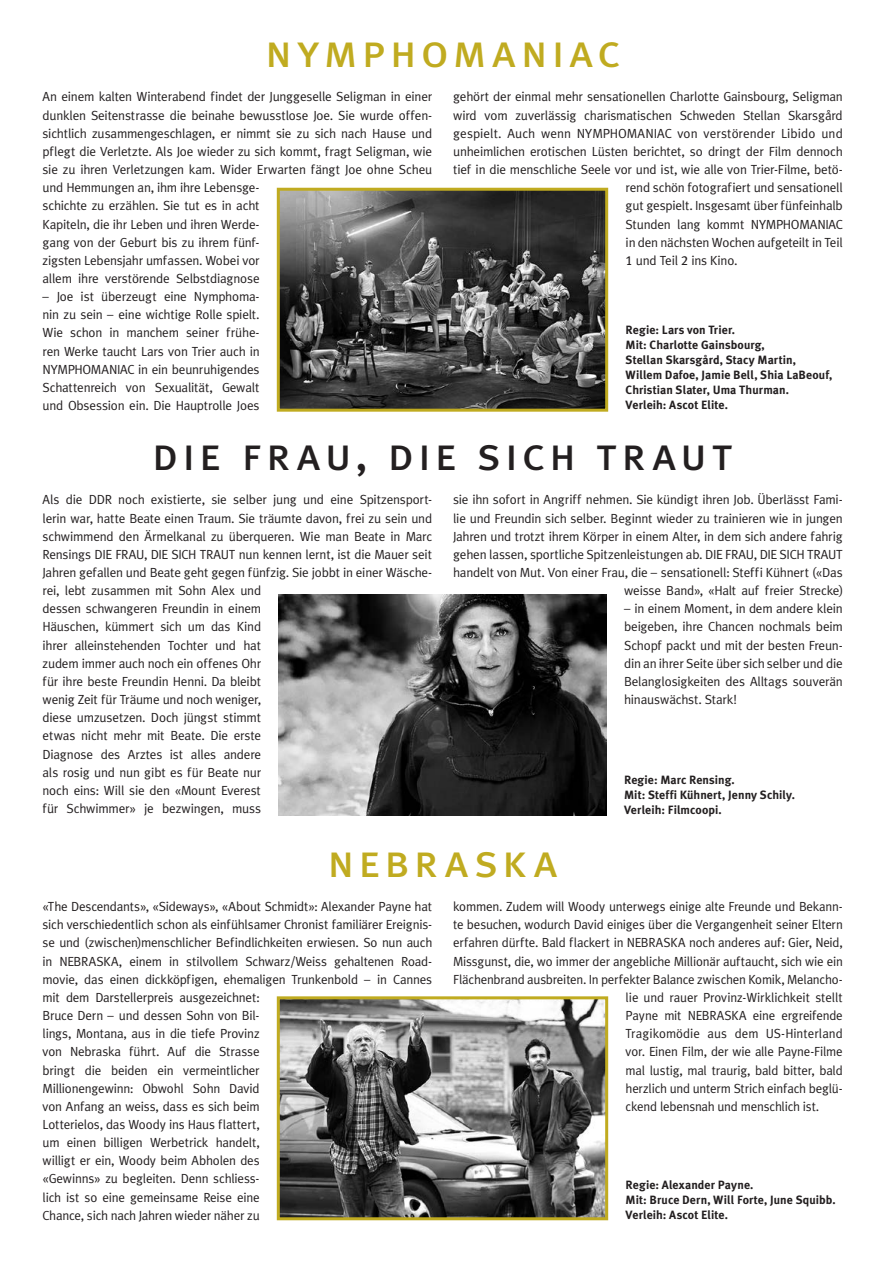
<style>
.page{position:relative;width:885px;height:1263px;background:#fff}
.page>*{position:absolute;margin:0;border:0;box-sizing:border-box;transform-origin:0 0}
.t1{font:46.5px "Meta Plus Book Caps";letter-spacing:.09em;color:#231f20}
.t2{font:46.5px "Meta Plus Book Caps";letter-spacing:.09em;color:#c0ab20}
.t3{font:13.2px/18.1px "Meta Plus";letter-spacing:.015em;color:#231f20}
.t4{font:700 12px/15px "Meta Plus";letter-spacing:.005em;color:#231f20}
.s1{font-family:"Meta Plus Book Caps"}
</style>
<div class="page">
<img style="left:278px;top:594px;width:328px;height:221px">
<img style="left:281px;top:192px;width:323px;height:216px">
<div style="left:277px;top:188px;width:331px;height:224px;border:3px solid #c0ab20"></div>
<img style="left:281px;top:1000px;width:323px;height:216px">
<div style="left:277px;top:996px;width:331px;height:224px;border:3px solid #c0ab20"></div>
<h1 class="t2" style="left:265px;top:24px;width:356px">nymphomaniac</h1>
<p class="t3" style="left:43px;top:88px;width:391px">An einem kalten Winterabend findet der Junggeselle Seligman in einer dunklen Seitenstrasse die beinahe bewusstlose Joe. Sie wurde offen&shy;sichtlich zusammengeschlagen, er nimmt sie zu sich nach Hause und pflegt die Verletzte. Als Joe wieder zu sich kommt, fragt Seligman, wie sie zu ihren Verletzungen kam. Wider Erwarten fängt Joe ohne Scheu und Hemmungen an, ihm ihre Lebensge-<br>schichte zu erzählen. Sie tut es in acht<br>Kapiteln, die ihr Leben und ihren Werde-<br>gang von der Geburt bis zu ihrem fünf-<br>zigsten Lebensjahr umfassen. Wobei vor<br>allem ihre verstörende Selbstdiagnose</p>
<p class="t3" style="left:43px;top:287px;width:218px;text-align:justify">– Joe ist überzeugt eine Nymphoma&shy;nin zu sein – eine wichtige Rolle spielt.<br>Wie schon in manchem seiner frühe&shy;ren Werke taucht Lars von Trier auch in NYMPHOMANIAC in ein beunruhigendes Schattenreich von Sexualität, Gewalt und Obsession ein. Die Hauptrolle Joes</p>
<p class="t3" style="left:453px;top:88px;width:391px">gehört der einmal mehr sensationellen Charlotte Gainsbourg, Seligman</p>
<p class="t3" style="left:453px;top:106px;width:391px">wird vom zuverlässig charismatischen Schweden Stellan Skarsgård</p>
<p class="t3" style="left:453px;top:124px;width:391px">gespielt. Auch wenn NYMPHOMANIAC von verstörender Libido und</p>
<p class="t3" style="left:453px;top:142px;width:391px">unheimlichen erotischen Lüsten berichtet, so dringt der Film dennoch</p>
<p class="t3" style="left:453px;top:160px;width:391px">tief in die menschliche Seele vor und ist, wie alle von Trier-Filme, betö-</p>
<p class="t3" style="left:625px;top:178px;width:218px">rend schön fotografiert und sensationell</p>
<p class="t3" style="left:625px;top:197px;width:218px">gut gespielt. Insgesamt über fünfeinhalb</p>
<p class="t3" style="left:625px;top:215px;width:218px">Stunden lang kommt NYMPHOMANIAC</p>
<p class="t3" style="left:625px;top:233px;width:218px">in den nächsten Wochen aufgeteilt in Teil</p>
<p class="t3" style="left:625px;top:251px;width:113px"><span class="s1">1</span> und Teil <span class="s1">2</span> ins Kino.</p>
<p class="t4" style="left:625px;top:323px;width:208px">Regie: Lars von Trier.<br>Mit: Charlotte Gainsbourg,<br>Stellan Skarsgård, Stacy Martin,<br>Willem Dafoe, Jamie Bell, Shia LaBeouf,<br>Christian Slater, Uma Thurman.<br>Verleih: Ascot Elite.</p>
<h1 class="t1" style="left:152px;top:427px;width:582px">die frau, die sich traut</h1>
<p class="t3" style="left:43px;top:491px;width:391px">Als die DDR noch existierte, sie selber jung und eine Spitzensport&shy;lerin war, hatte Beate einen Traum. Sie träumte davon, frei zu sein und schwimmend den Ärmelkanal zu überqueren. Wie man Beate in Marc Rensings DIE FRAU, DIE SICH TRAUT nun kennen lernt, ist die Mauer seit Jahren gefallen und Beate geht gegen fünfzig. Sie jobbt in einer Wäsche&shy;rei, lebt zusammen mit Sohn Alex und<br>dessen schwangeren Freundin in einem<br>Häuschen, kümmert sich um das Kind<br>ihrer alleinstehenden Tochter und hat<br>zudem immer auch noch ein offenes Ohr<br>für ihre beste Freundin Henni. Da bleibt<br>wenig Zeit für Träume und noch weniger,<br>diese umzusetzen. Doch jüngst stimmt<br>etwas nicht mehr mit Beate. Die erste<br>Diagnose des Arztes ist alles andere<br>als rosig und nun gibt es für Beate nur<br>noch eins: Will sie den «Mount Everest<br>für Schwimmer» je bezwingen, muss</p>
<p class="t3" style="left:453px;top:491px;width:391px;text-align:right">sie ihn sofort in Angriff nehmen. Sie kündigt ihren Job. Überlässt Fami&shy;lie und Freundin sich selber. Beginnt wieder zu trainieren wie in jungen Jahren und trotzt ihrem Körper in einem Alter, in dem sich andere fahrig gehen lassen, sportliche Spitzenleistungen ab. DIE FRAU, DIE SICH TRAUT handelt von Mut. Von einer Frau, die – sensationell: Steffi Kühnert («Das weisse Band», «Halt auf freier Strecke)</p>
<p class="t3" style="left:624px;top:599px;width:220px;text-align:justify">– in einem Moment, in dem andere klein beigeben, ihre Chancen nochmals beim Schopf packt und mit der besten Freun&shy;din an ihrer Seite über sich selber und die Belanglosigkeiten des Alltags souverän hinauswächst. Stark!</p>
<p class="t4" style="left:624px;top:772px;width:172px">Regie: Marc Rensing.<br>Mit: Steffi Kühnert, Jenny Schily.<br>Verleih: Filmcoopi.</p>
<h1 class="t2" style="left:327px;top:834px;width:232px">nebraska</h1>
<p class="t3" style="left:43px;top:897px;width:391px">«The Descendants», «Sideways», «About Schmidt»: Alexander Payne hat sich verschiedentlich schon als einfühlsamer Chronist familiärer Ereignis&shy;se und (zwischen)menschlicher Befindlichkeiten erwiesen. So nun auch in NEBRASKA, einem in stilvollem Schwarz/Weiss gehaltenen Road&shy;movie, das einen dickköpfigen, ehemaligen Trunkenbold – in Cannes mit dem Darstellerpreis ausgezeichnet:<br>Bruce Dern – und dessen Sohn von Bil-<br>lings, Montana, aus in die tiefe Provinz<br>von Nebraska führt. Auf die Strasse<br>bringt die beiden ein vermeintlicher<br>Millionengewinn: Obwohl Sohn David<br>von Anfang an weiss, dass es sich beim<br>Lotterielos, das Woody ins Haus flattert,<br>um einen billigen Werbetrick handelt,<br>willigt er ein, Woody beim Abholen des<br>«Gewinns» zu begleiten. Denn schliess-<br>lich ist so eine gemeinsame Reise eine<br>Chance, sich nach Jahren wieder näher zu</p>
<p class="t3" style="left:453px;top:897px;width:391px">kommen. Zudem will Woody unterwegs einige alte Freunde und Bekann-</p>
<p class="t3" style="left:453px;top:915px;width:391px">te besuchen, wodurch David einiges über die Vergangenheit seiner Eltern</p>
<p class="t3" style="left:453px;top:934px;width:391px">erfahren dürfte. Bald flackert in NEBRASKA noch anderes auf: Gier, Neid,</p>
<p class="t3" style="left:453px;top:952px;width:391px">Missgunst, die, wo immer der angebliche Millionär auftaucht, sich wie ein</p>
<p class="t3" style="left:453px;top:970px;width:391px">Flächenbrand ausbreiten. In perfekter Balance zwischen Komik, Melancho-</p>
<p class="t3" style="left:625px;top:988px;width:218px">lie und rauer Provinz-Wirklichkeit stellt</p>
<p class="t3" style="left:625px;top:1006px;width:218px">Payne mit NEBRASKA eine ergreifende</p>
<p class="t3" style="left:625px;top:1024px;width:218px">Tragikomödie aus dem US-Hinterland</p>
<p class="t3" style="left:625px;top:1042px;width:218px">vor. Einen Film, der wie alle Payne-Filme</p>
<p class="t3" style="left:625px;top:1061px;width:218px">mal lustig, mal traurig, bald bitter, bald</p>
<p class="t3" style="left:625px;top:1079px;width:218px">herzlich und unterm Strich einfach beglü-</p>
<p class="t3" style="left:625px;top:1097px;width:195px">ckend lebensnah und menschlich ist.</p>
<p class="t4" style="left:625px;top:1177px;width:211px">Regie: Alexander Payne.<br>Mit: Bruce Dern, Will Forte, June Squibb.<br>Verleih: Ascot Elite.</p>
</div>
